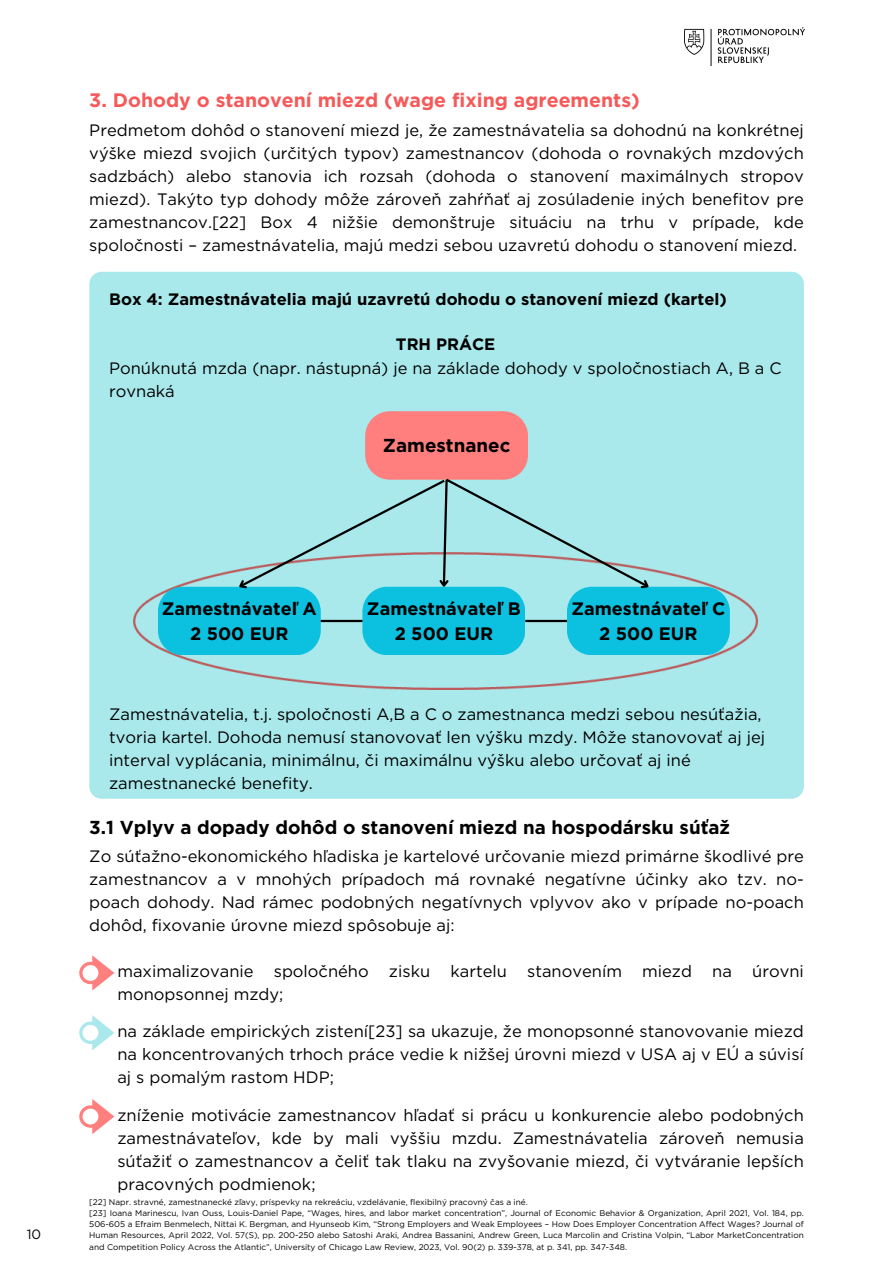
<style>
.page{position:relative;width:893px;height:1263px;background:#fff}
.page>*{position:absolute;margin:0;border:0;box-sizing:border-box;transform-origin:0 0}
.t1{font:700 19.5px "Gotham";color:#f65959}
.t2{font:700 18.75px "Gotham";color:#000}
.t3{font:700 18px/24.8px "Gotham";color:#000;text-align:center}
.t4{font:16.5px/23.1px "Gotham";color:#000;text-align:justify}
.t5{font:700 16.5px "Gotham";color:#000}
.t6{font:13.5px "Gotham";color:#000}
.t7{font:8.25px/11.2px "Gotham";color:#000;text-align:justify}
.s1{font-weight:700}
</style>
<div class="page">
<img style="left:684px;top:27px;width:120px;height:39px">
<div style="left:89px;top:272px;width:715px;height:527px;background:#a9e8eb;border-radius:12px"></div>
<img style="left:134px;top:592px;width:623px;height:98px">
<svg style="left:158px;top:411px;width:572px;height:244px"></svg>
<hr style="left:321px;top:620px;width:41px;height:2px;background:#000">
<hr style="left:525px;top:620px;width:42px;height:2px;background:#000">
<svg style="left:79px;top:955px;width:35px;height:35px"></svg>
<svg style="left:79px;top:1015px;width:35px;height:35px"></svg>
<svg style="left:79px;top:1099px;width:35px;height:35px"></svg>
<p class="t1" style="left:89px;top:88px;width:552px">3. Dohody o stanovení miezd (wage fixing agreements)</p>
<p class="t4" style="left:89px;top:118px;width:716px">Predmetom dohôd o stanovení miezd je, že zamestnávatelia sa dohodnú na konkrétnej výške miezd svojich (určitých typov) zamestnancov (dohoda o rovnakých mzdových sadzbách) alebo stanovia ich rozsah (dohoda o stanovení maximálnych stropov miezd). Takýto typ dohody môže zároveň zahŕňať aj zosúladenie iných benefitov pre zamestnancov.[22] Box 4 nižšie demonštruje situáciu na trhu v prípade, kde spoločnosti – zamestnávatelia, majú medzi sebou uzavretú dohodu o stanovení miezd.</p>
<p class="t5" style="left:109px;top:290px;width:619px">Box 4: Zamestnávatelia majú uzavretú dohodu o stanovení miezd (kartel)</p>
<h2 class="t4" style="left:109px;top:333px;width:674px;text-align:left;text-indent:287px"><span class="s1">TRH PRÁCE<br></span>Ponúknutá mzda (napr. nástupná) je na základe dohody v spoločnostiach A, B a C rovnaká</h2>
<h1 class="t2" style="left:383px;top:434px;width:129px">Zamestnanec</h1>
<h1 class="t6" style="left:27px;top:1226px;width:16px">10</h1>
<h1 class="t3" style="left:162px;top:596px;width:156px">Zamestnávateľ A<br>2 500 EUR</h1>
<p class="t3" style="left:367px;top:596px;width:155px">Zamestnávateľ B<br>2 500 EUR</p>
<h1 class="t3" style="left:571px;top:596px;width:155px">Zamestnávateľ C<br>2 500 EUR</h1>
<h3 class="t4" style="left:109px;top:702px;width:657px;text-align:left">Zamestnávatelia, t.j. spoločnosti A,B a C o zamestnanca medzi sebou nesúťažia, tvoria kartel. Dohoda nemusí stanovovať len výšku mzdy. Môže stanovovať aj jej interval vyplácania, minimálnu, či maximálnu výšku alebo určovať aj iné zamestnanecké benefity.</h3>
<h3 class="t2" style="left:89px;top:816px;width:642px">3.1 Vplyv a dopady dohôd o stanovení miezd na hospodársku súťaž</h3>
<h3 class="t4" style="left:89px;top:844px;width:716px">Zo súťažno-ekonomického hľadiska je kartelové určovanie miezd primárne škodlivé pre zamestnancov a v mnohých prípadoch má rovnaké negatívne účinky ako tzv. no&shy;poach dohody. Nad rámec podobných negatívnych vplyvov ako v prípade no-poach dohôd, fixovanie úrovne miezd spôsobuje aj:</h3>
<h3 class="t4" style="left:117px;top:960px;width:688px">maximalizovanie spoločného zisku kartelu stanovením miezd na úrovni monopsonnej mzdy;</h3>
<p class="t4" style="left:117px;top:1019px;width:688px">na základe empirických zistení[23] sa ukazuje, že monopsonné stanovovanie miezd na koncentrovaných trhoch práce vedie k nižšej úrovni miezd v USA aj v EÚ a súvisí aj s pomalým rastom HDP;</p>
<p class="t4" style="left:117px;top:1103px;width:688px">zníženie motivácie zamestnancov hľadať si prácu u konkurencie alebo podobných zamestnávateľov, kde by mali vyššiu mzdu. Zamestnávatelia zároveň nemusia súťažiť o zamestnancov a čeliť tak tlaku na zvyšovanie miezd, či vytváranie lepších pracovných podmienok;</p>
<p class="t7" style="left:89px;top:1196px;width:440px">[22] Napr. stravné, zamestnanecké zľavy, príspevky na rekreáciu, vzdelávanie, flexibilný pracovný čas a iné.</p>
<p class="t7" style="left:89px;top:1207px;width:716px">[23] Ioana Marinescu, Ivan Ouss, Louis-Daniel Pape, “Wages, hires, and labor market concentration”, Journal of Economic Behavior &amp; Organization, April 2021, Vol. 184, pp.<br>506-605 a Efraim Benmelech, Nittai K. Bergman, and Hyunseob Kim, “Strong Employers and Weak Employees – How Does Employer Concentration Affect Wages? Journal of Human Resources, April 2022, Vol. 57(S), pp. 200-250 alebo Satoshi Araki, Andrea Bassanini, Andrew Green, Luca Marcolin and Cristina Volpin, “Labor MarketConcentration and Competition Policy Across the Atlantic”, University of Chicago Law Review, 2023, Vol. 90(2) p. 339-378, at p. 341, pp. 347-348.</p>
</div>
